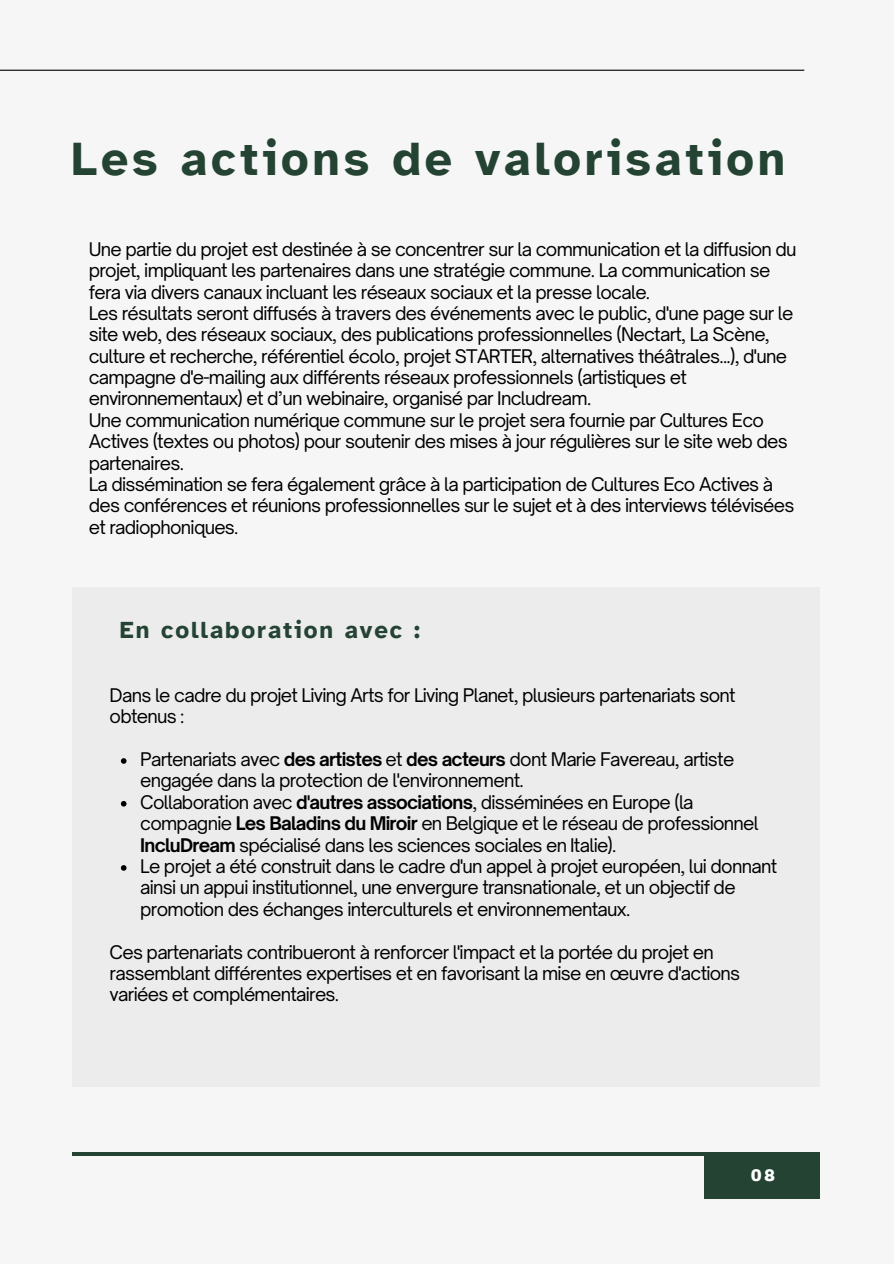
<style>
.page{position:relative;width:894px;height:1264px;background:#fff}
.page>*{position:absolute;margin:0;border:0;box-sizing:border-box;transform-origin:0 0}
.t1{font:700 48px "Atkinson Hyperlegible";letter-spacing:.08em;color:#244333}
.t2{font:700 24px "Atkinson Hyperlegible";letter-spacing:.08em;color:#244333}
.t3{font:18px/21.3px "Open Sauce One";letter-spacing:-.04em;color:#000}
.t4{font:900 16.5px "Archivo";color:#fff}
.s1{font-weight:700}
</style>
<div class="page">
<div style="left:0;top:0;width:893px;height:1263px;background:#f6f6f6"></div>
<div style="left:72px;top:588px;width:747px;height:498px;background:#ececec"></div>
<hr style="left:0;top:70px;width:804px;height:1px;background:#000">
<div style="left:704px;top:1152px;width:115px;height:46px;background:#244333"></div>
<hr style="left:72px;top:1152px;width:747px;height:3px;background:#244333">
<svg style="left:121px;top:758px;width:5px;height:5px"></svg>
<svg style="left:121px;top:801px;width:5px;height:5px"></svg>
<svg style="left:121px;top:865px;width:5px;height:5px"></svg>
<h1 class="t1" style="left:71px;top:131px;width:715px">Les actions de valorisation</h1>
<p class="t3" style="left:89px;top:238px;width:709px">Une partie du projet est destinée à se concentrer sur la communication et la diffusion du projet, impliquant les partenaires dans une stratégie commune. La communication se fera via divers canaux incluant les réseaux sociaux et la presse locale.<br>Les résultats seront diffusés à travers des événements avec le public, d'une page sur le site web, des réseaux sociaux, des publications professionnelles (Nectart, La Scène, culture et recherche, référentiel écolo, projet STARTER, alternatives théâtrales...), d'une campagne d'e-mailing aux différents réseaux professionnels (artistiques et environnementaux) et d’un webinaire, organisé par Includream.<br>Une communication numérique commune sur le projet sera fournie par Cultures Eco Actives (textes ou photos) pour soutenir des mises à jour régulières sur le site web des partenaires.<br>La dissémination se fera également grâce à la participation de Cultures Eco Actives à des conférences et réunions professionnelles sur le sujet et à des interviews télévisées et radiophoniques.</p>
<h2 class="t2" style="left:120px;top:616px;width:301px">En collaboration avec :</h2>
<p class="t3" style="left:110px;top:684px;width:627px">Dans le cadre du projet Living Arts for Living Planet, plusieurs partenariats sont obtenus :</p>
<p class="t3" style="left:140px;top:748px;width:638px">Partenariats avec <span class="s1">des artistes</span> et <span class="s1">des acteurs</span> dont Marie Favereau, artiste engagée dans la protection de l'environnement.<br>Collaboration avec <span class="s1">d'autres associations</span>, disséminées en Europe (la compagnie <span class="s1">Les Baladins du Miroir</span> en Belgique et le réseau de professionnel <span class="s1">IncluDream</span> spécialisé dans les sciences sociales en Italie).<br>Le projet a été construit dans le cadre d'un appel à projet européen, lui donnant ainsi un appui institutionnel, une envergure transnationale, et un objectif de promotion des échanges interculturels et environnementaux.</p>
<p class="t3" style="left:110px;top:940px;width:632px">Ces partenariats contribueront à renforcer l'impact et la portée du projet en rassemblant différentes expertises et en favorisant la mise en œuvre d'actions variées et complémentaires.</p>
<p class="t4" style="left:750px;top:1165px;width:26px">08</p>
</div>
